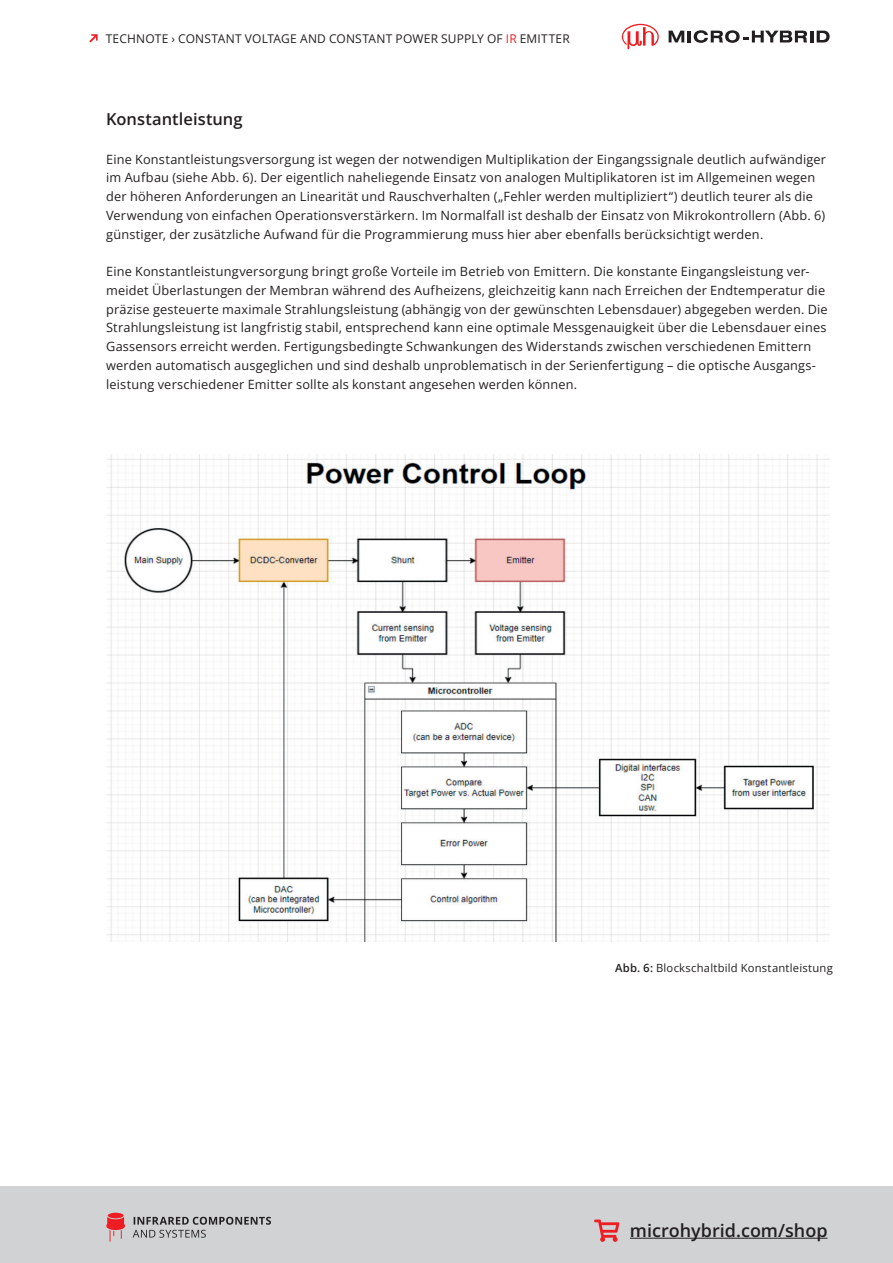
<style>
.page{position:relative;width:893px;height:1263px;background:#fff}
.page>*{position:absolute;margin:0;border:0;box-sizing:border-box;transform-origin:0 0}
.t1{font:600 18px "Open Sans";color:#231f20}
.t2{font:600 16.5px "Open Sans";color:#231f20}
.t3{font:12.75px/18.8px "Open Sans";letter-spacing:.015em;color:#231f20}
.t4{font:12px "Open Sans";letter-spacing:.015em;color:#231f20}
.t5{font:11.25px "Open Sans";letter-spacing:.02em;color:#231f20}
.s1{color:#ee1d23}
.s2{font-weight:600}
</style>
<div class="page">
<svg style="left:89px;top:34px;width:9px;height:9px"></svg>
<svg style="left:669px;top:30px;width:161px;height:13px"></svg>
<svg style="left:622px;top:24px;width:37px;height:25px"></svg>
<div style="left:0;top:1186px;width:893px;height:77px;background:#d1d2d4"></div>
<svg style="left:594px;top:1219px;width:25px;height:23px"></svg>
<hr style="left:630px;top:1238px;width:197px;height:1px;background:#231f20">
<div style="left:108px;top:1213px;width:16px;height:5px;background:#ee1d23;border-radius:50%"></div>
<svg style="left:106px;top:1217px;width:19px;height:25px"></svg>
<svg style="left:133px;top:1217px;width:138px;height:21px"></svg>
<img style="left:106px;top:454px;width:723px;height:487px">
<p class="t4" style="left:106px;top:30px;width:466px">TECHNOTE › CONSTANT VOLTAGE AND CONSTANT POWER SUPPLY OF <span class="s1">IR</span> EMITTER</p>
<p class="t2" style="left:106px;top:108px;width:138px">Konstantleistung</p>
<p class="t3" style="left:106px;top:149px;width:721px">Eine Konstantleistungsversorgung ist wegen der notwendigen Multiplikation der Eingangssignale deutlich aufwändiger im Aufbau (siehe Abb. 6). Der eigentlich naheliegende Einsatz von analogen Multiplikatoren ist im Allgemeinen wegen der höheren Anforderungen an Linearität und Rauschverhalten („Fehler werden multipliziert“) deutlich teurer als die Verwendung von einfachen Operationsverstärkern. Im Normalfall ist deshalb der Einsatz von Mikrokontrollern (Abb. 6) günstiger, der zusätzliche Aufwand für die Programmierung muss hier aber ebenfalls berücksichtigt werden.</p>
<p class="t3" style="left:106px;top:262px;width:723px">Eine Konstantleistungversorgung bringt große Vorteile im Betrieb von Emittern. Die konstante Eingangsleistung ver&shy;meidet Überlastungen der Membran während des Aufheizens, gleichzeitig kann nach Erreichen der Endtemperatur die präzise gesteuerte maximale Strahlungsleistung (abhängig von der gewünschten Lebensdauer) abgegeben werden. Die Strahlungsleistung ist langfristig stabil, entsprechend kann eine optimale Messgenauigkeit über die Lebensdauer eines Gassensors erreicht werden. Fertigungsbedingte Schwankungen des Widerstands zwischen verschiedenen Emittern werden automatisch ausgeglichen und sind deshalb unproblematisch in der Serienfertigung – die optische Ausgangs&shy;leistung verschiedener Emitter sollte als konstant angesehen werden können.</p>
<p class="t5" style="left:615px;top:960px;width:219px"><span class="s2">Abb. 6:</span> Blockschaltbild Konstantleistung</p>
<h1 class="t1" style="left:630px;top:1218px;width:199px">microhybrid.com/shop</h1>
</div>
